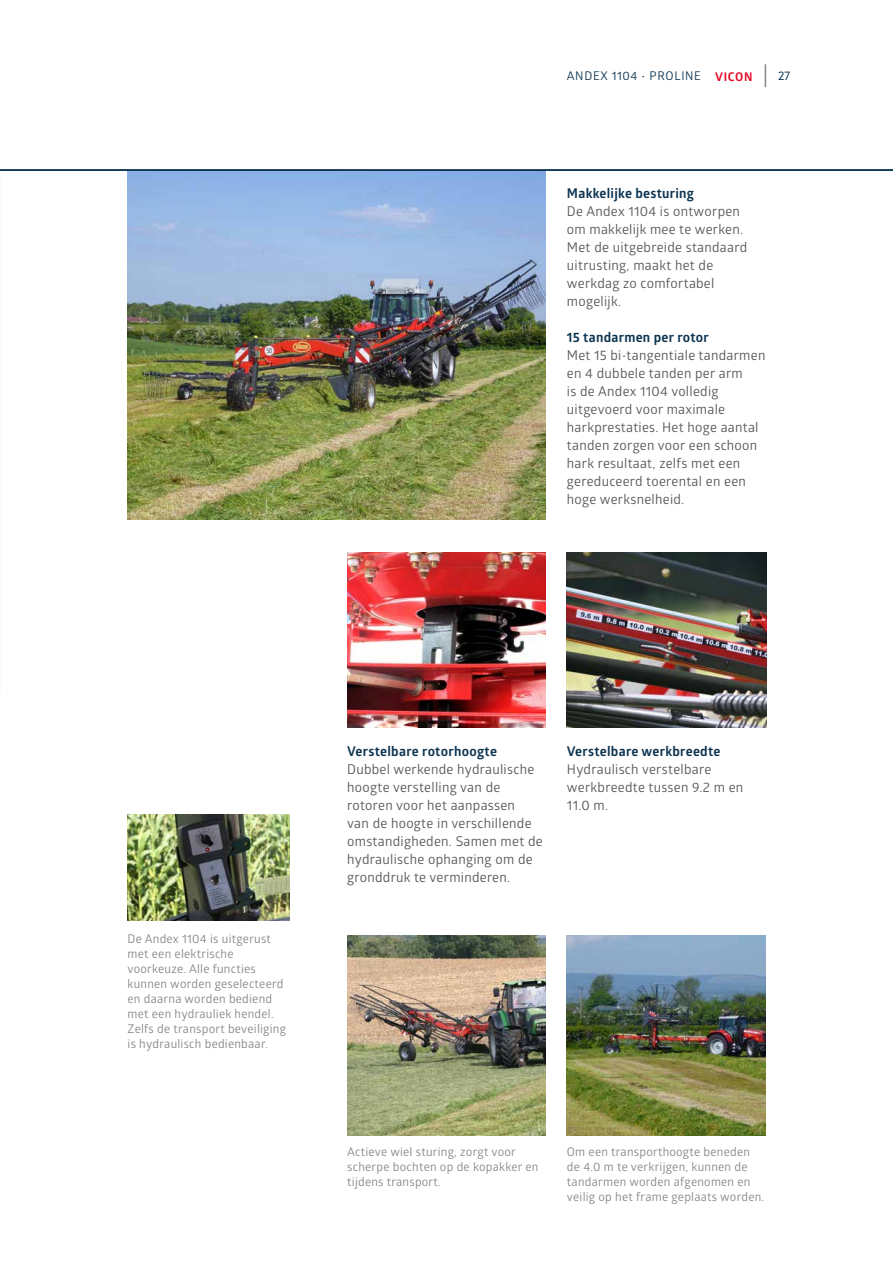
<style>
.page{position:relative;width:893px;height:1263px;background:#fff}
.page>*{position:absolute;margin:0;border:0;box-sizing:border-box;transform-origin:0 0}
.t1{font:13.5px/18px "Glober";letter-spacing:.02em;color:#575756}
.t2{font:700 13.5px "Glober";letter-spacing:.02em;color:#0c3451}
.t3{font:12px/15px "Glober";letter-spacing:.02em;color:#878787}
.t4{font:12px "Glober";letter-spacing:.06em;color:#0c3451}
.t5{font:700 12px "Glober";letter-spacing:.06em;color:#e40521}
.t6{font:12px "Ruda";color:#0c3451}
</style>
<div class="page">
<img style="left:128px;top:814px;width:161px;height:107px">
<img style="left:347px;top:935px;width:199px;height:200px">
<img style="left:567px;top:935px;width:198px;height:200px">
<img style="left:128px;top:171px;width:418px;height:348px">
<img style="left:347px;top:553px;width:199px;height:174px">
<img style="left:567px;top:553px;width:199px;height:174px">
<svg style="left:765px;top:64px;width:1px;height:23px"></svg>
<hr style="left:0;top:169px;width:893px;height:2px;background:#0c3451">
<p class="t4" style="left:567px;top:68px;width:136px">ANDEX 1104 • PROLINE</p>
<p class="t5" style="left:715px;top:68px;width:39px">VICON</p>
<p class="t6" style="left:778px;top:70px;width:14px">27</p>
<p class="t2" style="left:567px;top:184px;width:129px">Makkelijke besturing</p>
<p class="t1" style="left:567px;top:202px;width:182px">De Andex 1104 is ontworpen om makkelijk mee te werken.<br>Met de uitgebreide standaard uitrusting, maakt het de werkdag zo comfortabel mogelijk.</p>
<p class="t2" style="left:567px;top:328px;width:143px">15 tandarmen per rotor</p>
<p class="t1" style="left:567px;top:346px;width:200px">Met 15 bi-tangentiale tandarmen en 4 dubbele tanden per arm<br>is de Andex 1104 volledig uitgevoerd voor maximale harkprestaties. Het hoge aantal tanden zorgen voor een schoon hark resultaat, zelfs met een gereduceerd toerental en een hoge werksnelheid.</p>
<p class="t3" style="left:128px;top:931px;width:160px">De Andex 1104 is uitgerust met een elektrische voorkeuze. Alle functies kunnen worden geselecteerd en daarna worden bediend met een hydrauliek hendel.<br>Zelfs de transport beveiliging is hydraulisch bedienbaar.</p>
<p class="t2" style="left:347px;top:742px;width:151px">Verstelbare rotorhoogte</p>
<p class="t1" style="left:347px;top:760px;width:197px">Dubbel werkende hydraulische hoogte verstelling van de rotoren voor het aanpassen<br>van de hoogte in verschillende omstandigheden. Samen met de hydraulische ophanging om de gronddruk te verminderen.</p>
<p class="t2" style="left:567px;top:742px;width:155px">Verstelbare werkbreedte</p>
<p class="t1" style="left:567px;top:760px;width:178px">Hydraulisch verstelbare werkbreedte tussen 9.2 m en<br>11.0 m.</p>
<p class="t3" style="left:347px;top:1143px;width:193px">Actieve wiel sturing, zorgt voor scherpe bochten op de kopakker en tijdens transport.</p>
<p class="t3" style="left:567px;top:1143px;width:199px">Om een transporthoogte beneden de 4.0 m te verkrijgen, kunnen de tandarmen worden afgenomen en veilig op het frame geplaats worden.</p>
</div>
